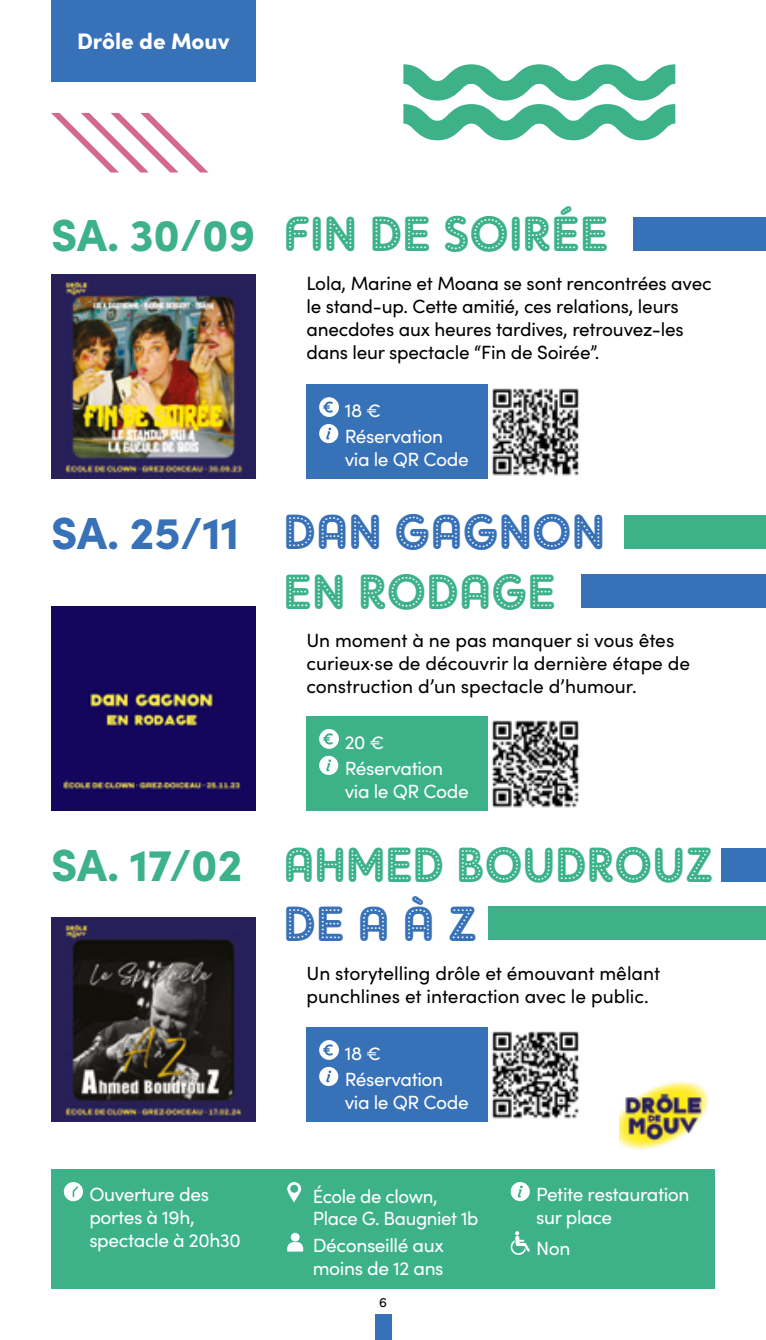
<style>
.page{position:relative;width:766px;height:1340px;background:#fff}
.page>*{position:absolute;margin:0;border:0;box-sizing:border-box;transform-origin:0 0}
.t1{font:49.5px "Adam Gorry Lights";color:#3db289}
.t2{font:49.5px "Adam Gorry Lights";color:#3771b8}
.t3{font:49.5px "Adam Gorry Lights";color:#3db289;scale:.96 1}
.t4{font:900 45px "Sofia Pro";color:#3db289}
.t5{font:900 45px "Sofia Pro";color:#3771b8}
.t6{font:900 22.5px "Sofia Pro";color:#fff}
.t7{font:19.12px/22.9px "Sofia Pro";letter-spacing:-.01em;color:#000}
.t8{font:19.12px/22.9px "Sofia Pro";letter-spacing:-.02em;color:#fff}
.t9{font:13.5px "Sofia Pro";color:#000}
</style>
<div class="page">
<div style="left:374px;top:1314px;width:17px;height:25px;background:#3771b8"></div>
<div style="left:51px;top:1169px;width:663px;height:119px;background:#3db289"></div>
<svg style="left:64px;top:1182px;width:19px;height:19px"></svg>
<svg style="left:287px;top:1182px;width:14px;height:20px"></svg>
<div style="left:291px;top:1232px;width:8px;height:9px;background:#fff;border-radius:50%"></div>
<svg style="left:287px;top:1242px;width:16px;height:9px"></svg>
<svg style="left:510px;top:1181px;width:19px;height:20px"></svg>
<svg style="left:517px;top:1185px;width:5px;height:12px"></svg>
<svg style="left:510px;top:1231px;width:20px;height:24px"></svg>
<div style="left:51px;top:0;width:204px;height:81px;background:#3771b8"></div>
<div style="left:633px;top:217px;width:132px;height:34px;background:#3771b8"></div>
<img style="left:51px;top:275px;width:204px;height:204px">
<div style="left:306px;top:384px;width:230px;height:95px;background:#3771b8"></div>
<svg style="left:319px;top:397px;width:20px;height:20px"></svg>
<div style="left:319px;top:424px;width:19px;height:19px;background:#fff;border-radius:50%"></div>
<svg style="left:326px;top:427px;width:5px;height:12px"></svg>
<img style="left:488px;top:384px;width:91px;height:95px">
<div style="left:624px;top:515px;width:141px;height:34px;background:#3db289"></div>
<div style="left:581px;top:574px;width:184px;height:34px;background:#3771b8"></div>
<img style="left:51px;top:606px;width:204px;height:204px">
<div style="left:306px;top:716px;width:254px;height:94px;background:#3db289"></div>
<svg style="left:319px;top:729px;width:20px;height:19px"></svg>
<div style="left:319px;top:755px;width:19px;height:20px;background:#fff;border-radius:50%"></div>
<svg style="left:326px;top:759px;width:5px;height:12px"></svg>
<img style="left:488px;top:716px;width:91px;height:94px">
<div style="left:721px;top:847px;width:44px;height:34px;background:#3771b8"></div>
<div style="left:489px;top:906px;width:276px;height:34px;background:#3db289"></div>
<img style="left:51px;top:917px;width:204px;height:204px">
<div style="left:306px;top:1027px;width:254px;height:94px;background:#3771b8"></div>
<svg style="left:319px;top:1040px;width:20px;height:19px"></svg>
<div style="left:319px;top:1066px;width:19px;height:20px;background:#fff;border-radius:50%"></div>
<svg style="left:326px;top:1070px;width:5px;height:12px"></svg>
<img style="left:488px;top:1027px;width:91px;height:94px">
<svg style="left:403px;top:64px;width:272px;height:76px"></svg>
<img style="left:619px;top:1081px;width:90px;height:69px">
<svg style="left:51px;top:113px;width:157px;height:59px"></svg>
<p class="t6" style="left:77px;top:23px;width:154px">Drôle de Mouv</p>
<h2 class="t4" style="left:51px;top:199px;width:206px">SA. 30/09</h2>
<h2 class="t5" style="left:51px;top:497px;width:190px">SA. 25/11</h2>
<h2 class="t4" style="left:51px;top:830px;width:193px">SA. 17/02</h2>
<h1 class="t1" style="left:283px;top:204px;width:326px">FIN DE SOIRÉE</h1>
<p class="t7" style="left:306px;top:271px;width:406px">Lola, Marine et Moana se sont rencontrées avec le stand-up. Cette amitié, ces relations, leurs anecdotes aux heures tardives, retrouvez-les dans leur spectacle “Fin de Soirée”.</p>
<p class="t8" style="left:344px;top:396px;width:100px;line-height:26.1px">18 €<br>Réservation</p>
<p class="t8" style="left:344px;top:447px;width:126px">via le QR Code</p>
<h1 class="t2" style="left:283px;top:502px;width:323px">DAN GAGNON</h1>
<h1 class="t1" style="left:283px;top:562px;width:274px">EN RODAGE</h1>
<p class="t7" style="left:306px;top:628px;width:385px">Un moment à ne pas manquer si vous êtes curieux·se de découvrir la dernière étape de construction d’un spectacle d’humour.</p>
<p class="t8" style="left:344px;top:728px;width:100px;line-height:26.1px">20 €<br>Réservation</p>
<p class="t8" style="left:344px;top:778px;width:126px">via le QR Code</p>
<h1 class="t3" style="left:283px;top:835px;width:449px">AHMED BOUDROUZ</h1>
<h1 class="t2" style="left:283px;top:894px;width:195px">DE A À Z</h1>
<p class="t7" style="left:306px;top:960px;width:355px">Un storytelling drôle et émouvant mêlant punchlines et interaction avec le public.</p>
<p class="t8" style="left:344px;top:1039px;width:100px;line-height:26.1px">18 €<br>Réservation</p>
<p class="t8" style="left:344px;top:1089px;width:126px">via le QR Code</p>
<p class="t8" style="left:89px;top:1181px;width:153px">Ouverture des portes à 19h, spectacle à 20h30</p>
<p class="t8" style="left:313px;top:1183px;width:167px">École de clown,<br>Place G. Baugniet 1b</p>
<p class="t8" style="left:313px;top:1232px;width:132px">Déconseillé aux moins de 12 ans</p>
<p class="t9" style="left:379px;top:1291px;width:9px">6</p>
<p class="t8" style="left:536px;top:1181px;width:155px">Petite restauration sur place</p>
<p class="t8" style="left:536px;top:1235px;width:36px">Non</p>
</div>
